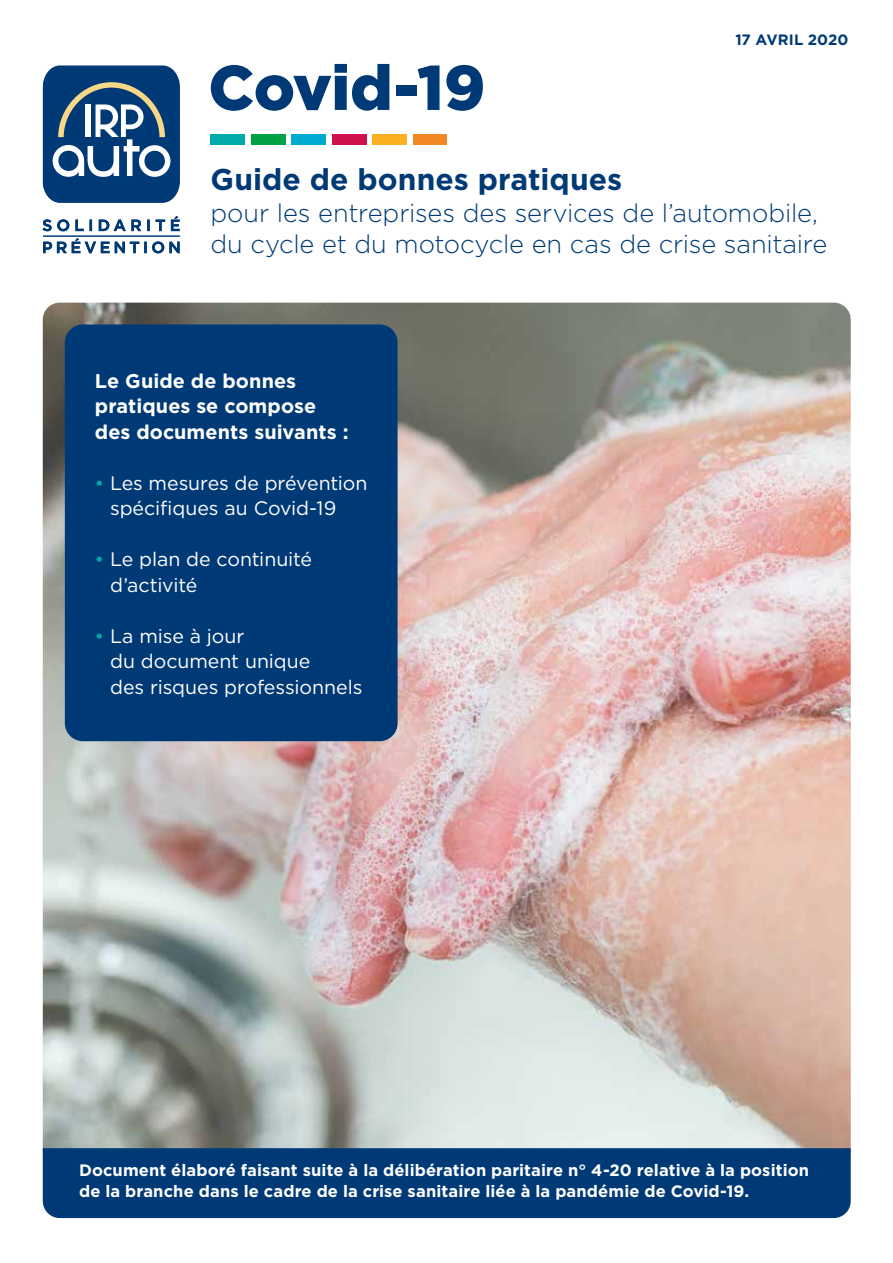
<style>
.page{position:relative;width:893px;height:1263px;background:#fff}
.page>*{position:absolute;margin:0;border:0;box-sizing:border-box;transform-origin:0 0}
.t1{font:900 63px "Gotham";letter-spacing:-.01em;color:#003a76}
.t2{font:700 30px "Gotham";letter-spacing:.005em;color:#003a76}
.t3{font:300 25.5px/31.5px "Gotham";letter-spacing:-.005em;color:#003a76}
.t4{font:700 19.8px/25.5px "Gotham";letter-spacing:.005em;color:#fff}
.t5{font:19.5px/25.5px "Gotham";letter-spacing:-.005em;color:#fff}
.t6{font:700 16.5px/21px "Gotham";letter-spacing:.005em;color:#fff}
.t7{font:700 15px "Gotham";letter-spacing:.01em;color:#003a76}
.s1{color:#00aca9}
</style>
<div class="page">
<div style="left:413px;top:134px;width:34px;height:10px;background:#f18825"></div>
<div style="left:251px;top:134px;width:35px;height:10px;background:#00a244"></div>
<div style="left:372px;top:134px;width:35px;height:10px;background:#f9b122"></div>
<div style="left:210px;top:134px;width:35px;height:10px;background:#00aca9"></div>
<div style="left:291px;top:134px;width:35px;height:10px;background:#00abd2"></div>
<div style="left:332px;top:134px;width:34px;height:10px;background:#cf124d"></div>
<svg style="left:43px;top:216px;width:137px;height:15px"></svg>
<svg style="left:43px;top:238px;width:137px;height:15px"></svg>
<hr style="left:43px;top:236px;width:137px;height:1px;background:#003a76">
<svg style="left:43px;top:66px;width:137px;height:137px;background:#33608c"></svg>
<img style="left:43px;top:303px;width:808px;height:845px">
<div style="left:43px;top:1148px;width:808px;height:70px;background:#003a76"></div>
<div style="left:65px;top:324px;width:333px;height:417px;background:#003a76;border-radius:18px"></div>
<h1 class="t1" style="left:208px;top:44px;width:279px">Covid-19</h1>
<p class="t7" style="left:735px;top:30px;width:115px">17 AVRIL 2020</p>
<h2 class="t2" style="left:210px;top:160px;width:413px">Guide de bonnes pratiques</h2>
<h3 class="t3" style="left:210px;top:196px;width:618px">pour les entreprises des services de l’automobile, du cycle et du motocycle en cas de crise sanitaire</h3>
<p class="t4" style="left:95px;top:368px;width:255px">Le Guide de bonnes pratiques se compose des documents suivants :</p>
<p class="t5" style="left:110px;top:470px;width:259px;text-indent:-15px"><span class="s1">•</span> Les mesures de prévention spécifiques au Covid-19</p>
<p class="t5" style="left:110px;top:546px;width:203px;text-indent:-15px"><span class="s1">•</span> Le plan de continuité d’activité</p>
<p class="t5" style="left:110px;top:623px;width:254px;text-indent:-15px"><span class="s1">•</span> La mise à jour<br>du document unique<br>des risques professionnels</p>
<p class="t6" style="left:79px;top:1160px;width:732px">Document élaboré faisant suite à la délibération paritaire n° 4-20 relative à la position de la branche dans le cadre de la crise sanitaire liée à la pandémie de Covid-19.</p>
</div>
